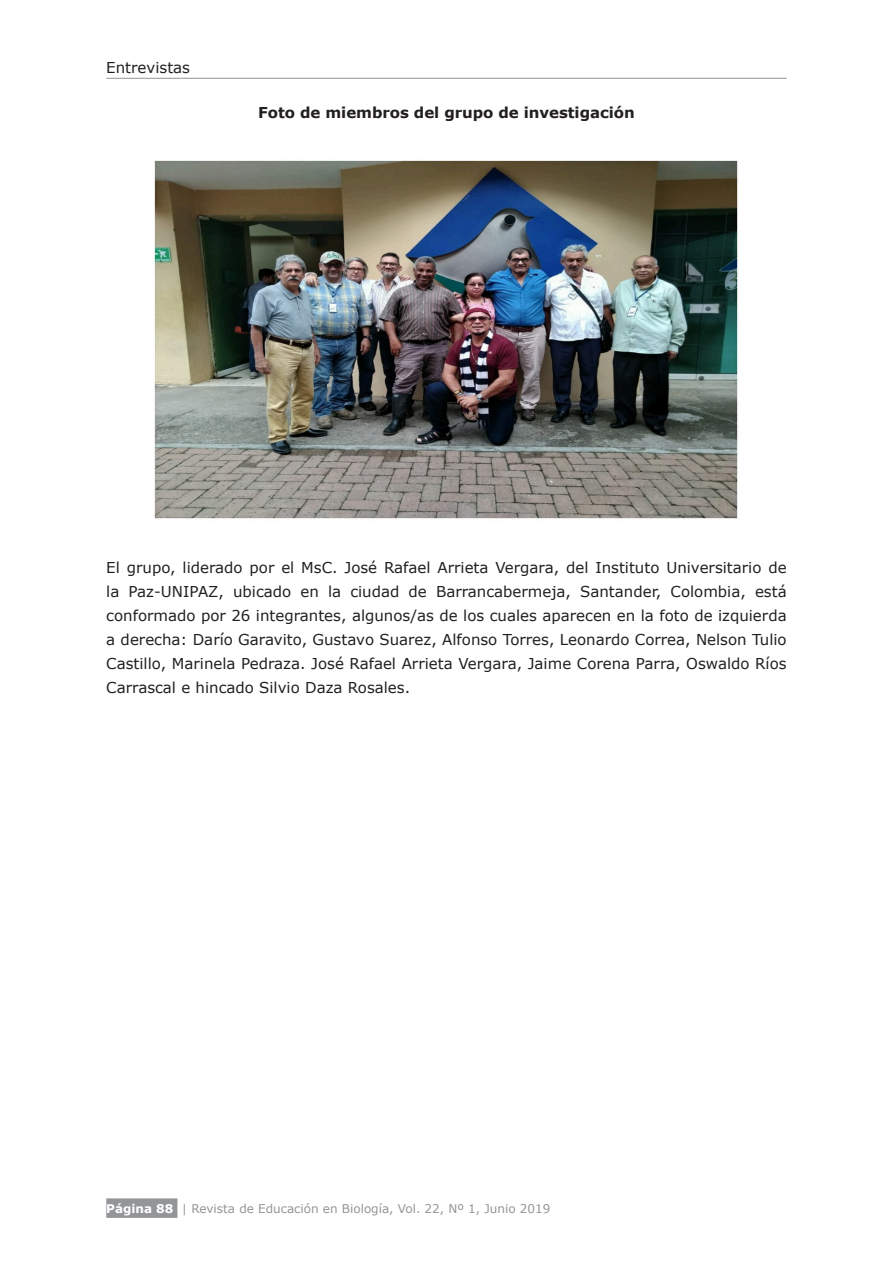
<style>
.page{position:relative;width:893px;height:1263px;background:#fff}
.page>*{position:absolute;margin:0;border:0;box-sizing:border-box;transform-origin:0 0}
.Base{font:15px/24px "Verdana";color:#231f20;text-align:justify}
.Base-2{font:700 15px "Verdana";letter-spacing:-.005em;color:#231f20}
.t1{font:12px "Verdana";color:#939598}
.s1{font-weight:700;color:#fff}
</style>
<div class="page">
<div style="left:106px;top:1198px;width:71px;height:20px;background:#939598"></div>
<hr style="left:106px;top:78px;width:681px;height:1px;background:#939598">
<img style="left:154px;top:160px;width:584px;height:359px">
<p class="Base" style="left:106px;top:56px;width:85px">Entrevistas</p>
<p class="Base-2" style="left:258px;top:103px;width:378px">Foto de miembros del grupo de investigación</p>
<p class="Base" style="left:106px;top:555px;width:682px">El grupo, liderado por el MsC. José Rafael Arrieta Vergara, del Instituto Universitario de la Paz-UNIPAZ, ubicado en la ciudad de Barrancabermeja, Santander, Colombia, está conformado por 26 integrantes, algunos/as de los cuales aparecen en la foto de izquierda a derecha: Darío Garavito, Gustavo Suarez, Alfonso Torres, Leonardo Correa, Nelson Tulio Castillo, Marinela Pedraza. José Rafael Arrieta Vergara, Jaime Corena Parra, Oswaldo Ríos Carrascal e hincado Silvio Daza Rosales.</p>
<p class="t1" style="left:106px;top:1200px;width:446px"><span class="s1">Página 88</span> | Revista de Educación en Biología, Vol. 22, Nº 1, Junio 2019</p>
</div>
